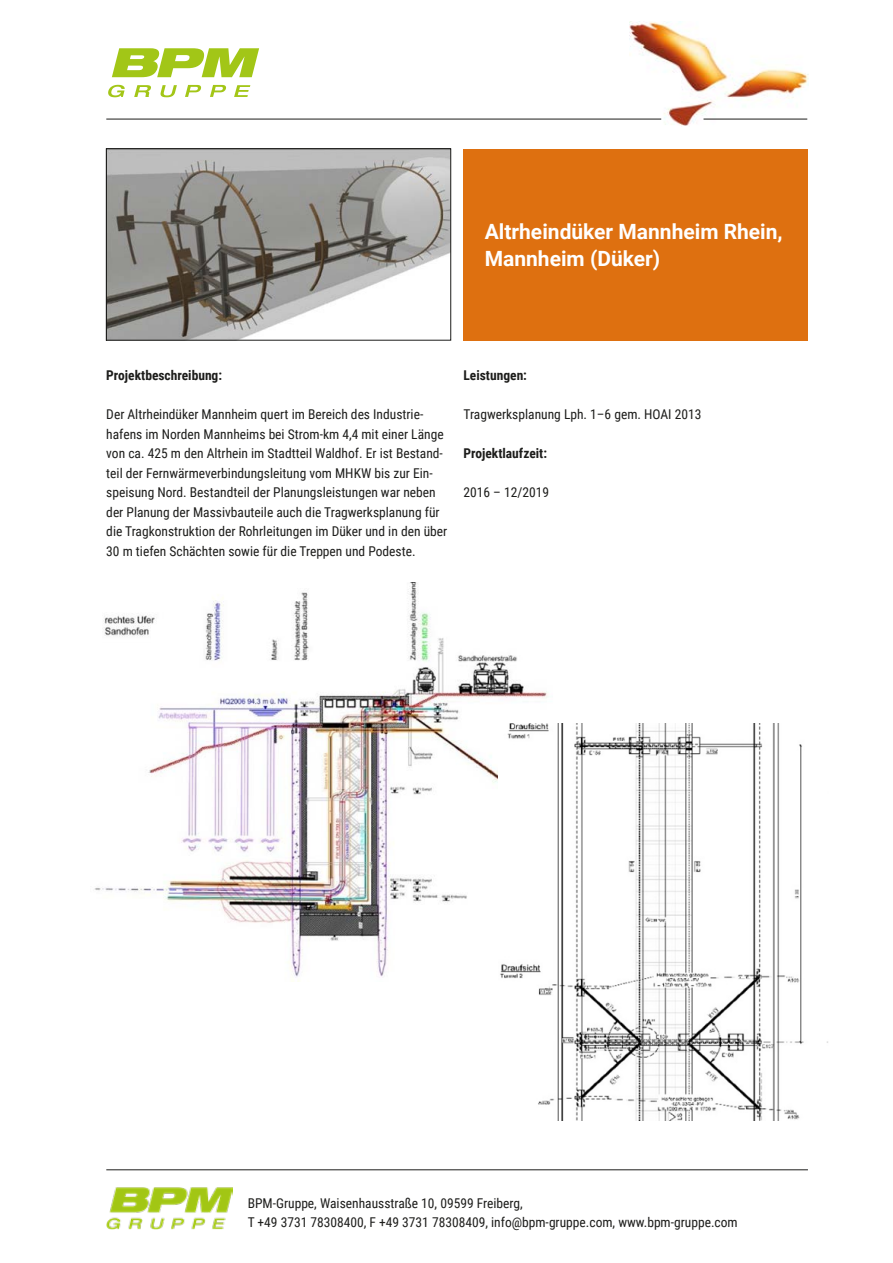
<style>
.page{position:relative;width:893px;height:1263px;background:#fff}
.page>*{position:absolute;margin:0;border:0;box-sizing:border-box;transform-origin:0 0}
.t1{font:700 21px/27px "Roboto";color:#fff}
.t2{font:13.5px/19.5px "Roboto Condensed";color:#1d1d1b}
.t3{font:700 13.5px "Roboto Condensed";color:#1d1d1b}
</style>
<div class="page">
<img style="left:629px;top:21px;width:179px;height:105px">
<svg style="left:112px;top:48px;width:147px;height:29px"></svg>
<svg style="left:108px;top:85px;width:17px;height:12px"></svg>
<svg style="left:160px;top:85px;width:17px;height:12px"></svg>
<svg style="left:134px;top:85px;width:17px;height:12px"></svg>
<svg style="left:210px;top:85px;width:16px;height:12px"></svg>
<svg style="left:234px;top:85px;width:16px;height:12px"></svg>
<svg style="left:185px;top:85px;width:16px;height:12px"></svg>
<hr style="left:106px;top:119px;width:555px;height:1px;background:#1d1d1b">
<hr style="left:703px;top:119px;width:104px;height:1px;background:#1d1d1b">
<div style="left:463px;top:149px;width:345px;height:191px;background:#de7010"></div>
<hr style="left:106px;top:1169px;width:702px;height:1px;background:#1d1d1b">
<img style="left:108px;top:151px;width:341px;height:187px">
<div style="left:106px;top:149px;width:345px;height:191px;border:1px solid #1d1d1b"></div>
<img style="left:94px;top:583px;width:454px;height:398px">
<img style="left:499px;top:724px;width:329px;height:396px">
<img style="left:106px;top:1187px;width:126px;height:42px">
<h1 class="t1" style="left:485px;top:217px;width:299px">Altrheindüker Mannheim Rhein,<br>Mannheim (Düker)</h1>
<p class="t3" style="left:106px;top:366px;width:117px">Projektbeschreibung:</p>
<p class="t2" style="left:106px;top:404px;width:342px">Der Altrheindüker Mannheim quert im Bereich des Industrie&shy;hafens im Norden Mannheims bei Strom-km 4,4 mit einer Länge von ca. 425 m den Altrhein im Stadtteil Waldhof. Er ist Bestand&shy;teil der Fernwärmeverbindungsleitung vom MHKW bis zur Ein&shy;speisung Nord. Bestandteil der Planungsleistungen war neben der Planung der Massivbauteile auch die Tragwerksplanung für die Tragkonstruktion der Rohrleitungen im Düker und in den über 30 m tiefen Schächten sowie für die Treppen und Podeste.</p>
<p class="t3" style="left:463px;top:366px;width:65px">Leistungen:</p>
<p class="t2" style="left:463px;top:404px;width:239px">Tragwerksplanung Lph. 1–6 gem. HOAI 2013</p>
<p class="t3" style="left:463px;top:444px;width:85px">Projektlaufzeit:</p>
<p class="t2" style="left:463px;top:482px;width:87px">2016 – 12/2019</p>
<p class="t2" style="left:248px;top:1192px;width:492px">BPM-Gruppe, Waisenhausstraße 10, 09599 Freiberg,<br>T +49 3731 78308400, F +49 3731 78308409, info@bpm-gruppe.com, www.bpm-gruppe.com</p>
</div>
